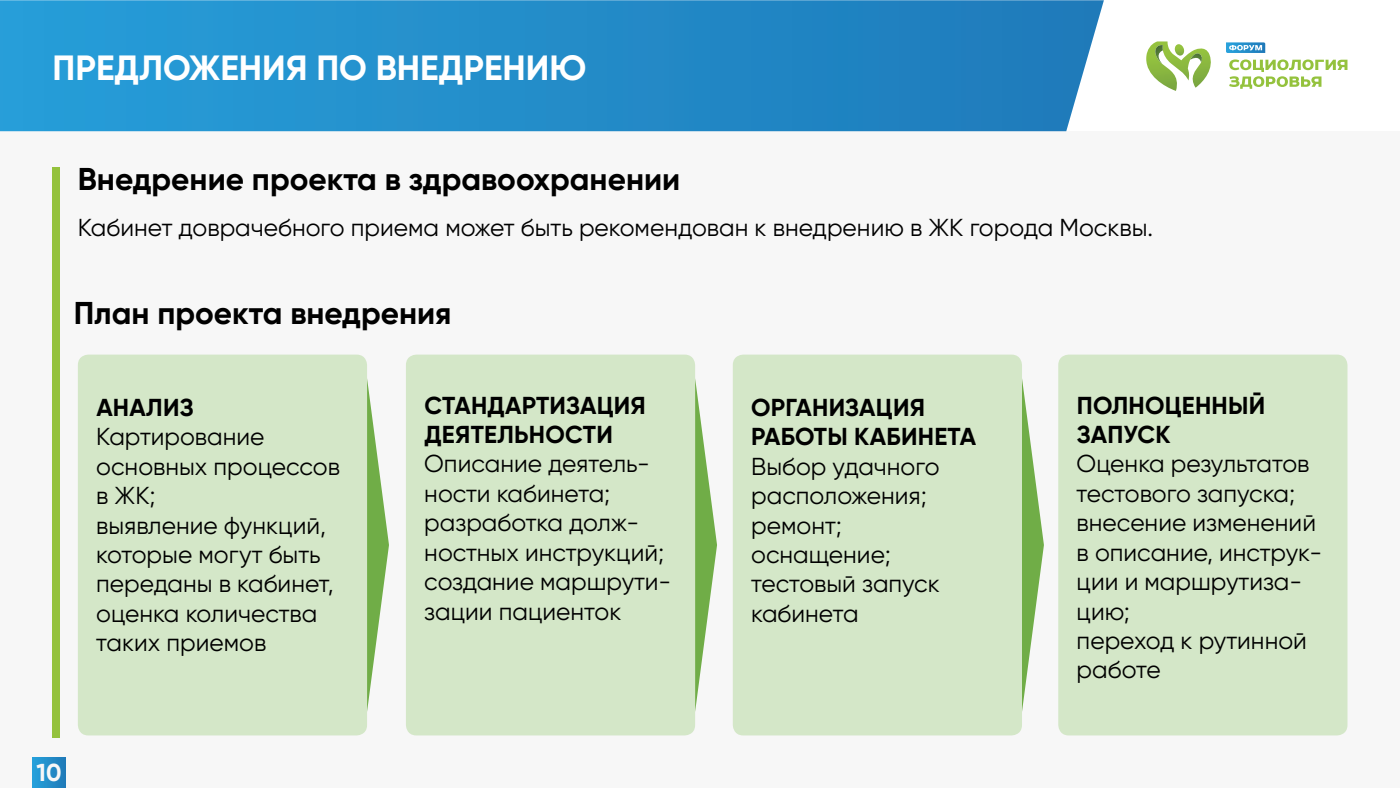
<style>
.page{position:relative;width:1400px;height:788px;background:#fff}
.page>*{position:absolute;margin:0;border:0;box-sizing:border-box;transform-origin:0 0}
.t1{font:700 35px "Gilroy";color:#fff}
.t2{font:700 31.5px "Gilroy";color:#000}
.t3{font:24.5px/29.4px "Gilroy";color:#000}
.t4{font:700 24.5px/29.4px "Gilroy";letter-spacing:.01em;color:#000}
.t5{font:700 24.5px "Gilroy";color:#f7f7f7}
</style>
<div class="page">
<div style="left:0;top:131px;width:1400px;height:657px;background:#f7f7f7"></div>
<div style="left:52px;top:167px;width:8px;height:571px;background:#94c23d"></div>
<div style="left:78px;top:354px;width:289px;height:381px;background:#d4e7c8;border-radius:10px"></div>
<div style="left:733px;top:354px;width:289px;height:381px;background:#d4e7c8;border-radius:10px"></div>
<div style="left:406px;top:354px;width:289px;height:381px;background:#d4e7c8;border-radius:10px"></div>
<div style="left:1058px;top:354px;width:289px;height:381px;background:#d4e7c8;border-radius:10px"></div>
<svg style="left:367px;top:378px;width:22px;height:333px"></svg>
<svg style="left:1022px;top:379px;width:22px;height:332px"></svg>
<svg style="left:695px;top:378px;width:22px;height:333px"></svg>
<svg style="left:0;top:0;width:1104px;height:131px;background:#258eca"></svg>
<svg style="left:1146px;top:41px;width:65px;height:50px"></svg>
<svg style="left:1229px;top:59px;width:118px;height:30px"></svg>
<svg style="left:1226px;top:42px;width:39px;height:11px"></svg>
<div style="left:33px;top:757px;width:32px;height:31px;background:linear-gradient(to right,#26a1db,#207cb9)"></div>
<h1 class="t1" style="left:52px;top:45px;width:535px">ПРЕДЛОЖЕНИЯ ПО ВНЕДРЕНИЮ</h1>
<p class="t2" style="left:78px;top:159px;width:604px">Внедрение проекта в здравоохранении</p>
<p class="t3" style="left:78px;top:212px;width:1077px">Кабинет доврачебного приема может быть рекомендован к внедрению в ЖК города Москвы.</p>
<p class="t2" style="left:74px;top:293px;width:379px">План проекта внедрения</p>
<p class="t4" style="left:96px;top:392px;width:99px">АНАЛИЗ</p>
<p class="t3" style="left:96px;top:422px;width:245px">Картирование основных процессов в ЖК;<br>выявление функций, которые могут быть переданы в кабинет, оценка количества таких приемов</p>
<p class="t4" style="left:424px;top:390px;width:223px">СТАНДАРТИЗАЦИЯ<br>ДЕЯТЕЛЬНОСТИ</p>
<p class="t3" style="left:424px;top:449px;width:249px">Описание деятель&shy;ности кабинета; разработка долж&shy;ностных инструкций; создание маршрути&shy;зации пациенток</p>
<p class="t5" style="left:37px;top:756px;width:26px">10</p>
<p class="t4" style="left:751px;top:392px;width:226px">ОРГАНИЗАЦИЯ<br>РАБОТЫ КАБИНЕТА</p>
<p class="t3" style="left:751px;top:451px;width:190px">Выбор удачного расположения; ремонт; оснащение; тестовый запуск кабинета</p>
<p class="t4" style="left:1077px;top:390px;width:190px">ПОЛНОЦЕННЫЙ<br>ЗАПУСК</p>
<p class="t3" style="left:1077px;top:449px;width:247px">Оценка результатов тестового запуска; внесение изменений в описание, инструк&shy;ции и маршрутиза&shy;цию;<br>переход к рутинной работе</p>
</div>
